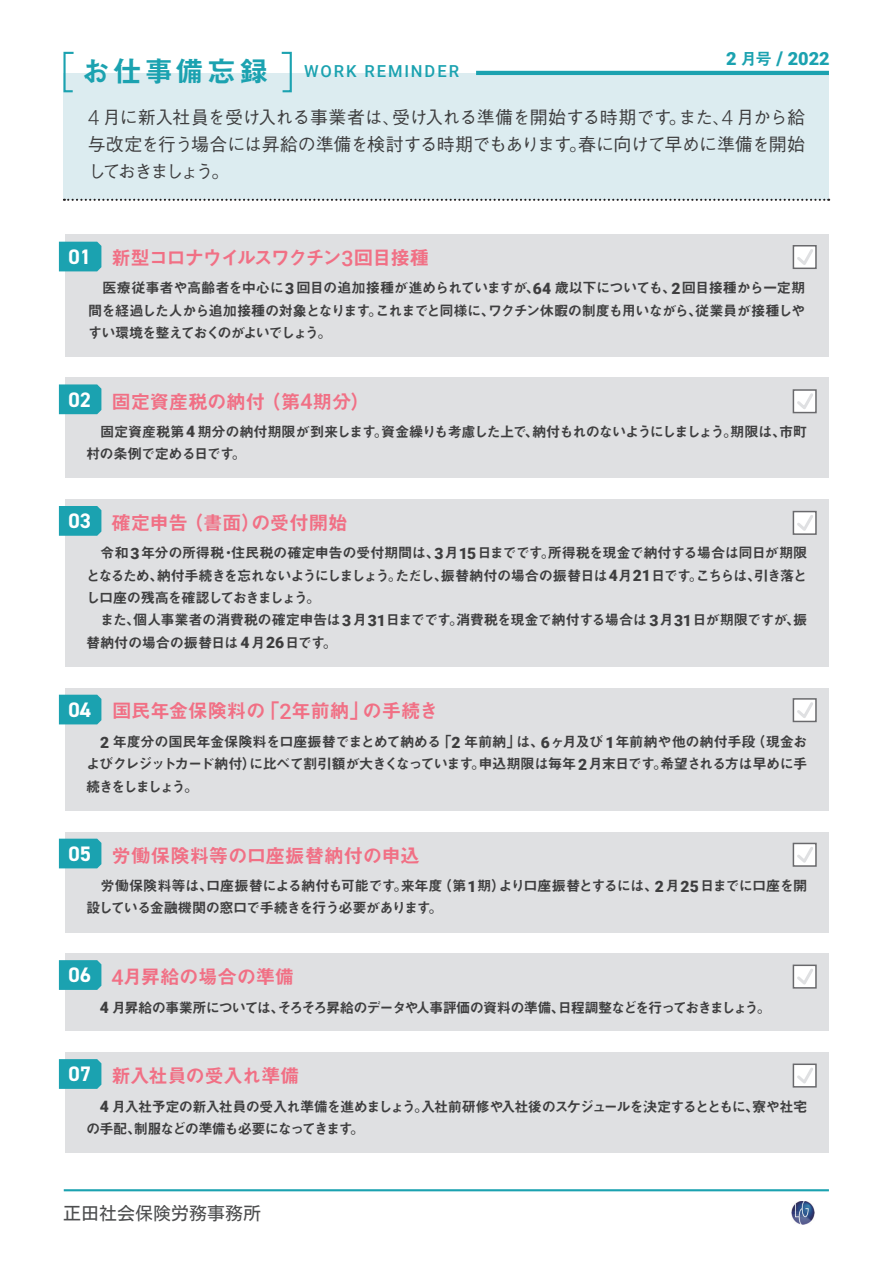
<style>
.page{position:relative;width:893px;height:1263px;background:#fff}
.page>*{position:absolute;margin:0;border:0;box-sizing:border-box;transform-origin:0 0}
.t1{font:700 21px "DIN2014";color:#fff}
.t2{font:19.5px "Midashi Go Pr 6 N MB31 90 msp RKSJ H";letter-spacing:-.025em;color:#f17085}
.t3{font:19.5px "Midashi Go Pr 6 N MB31 90 msp RKSJ H";letter-spacing:-.085em;color:#f17085}
.t4{font:900 18.15px "Roboto";color:#1ba2b0}
.t5{font:18px/27px "Gothic BBB Pr 6 N Medium 90 msp RKSJ H";letter-spacing:-.05em;color:#3e3e3f;text-align:justify}
.t6{font:18px "Motoya L Cedar W3 90 ms RKSJ H";color:#4c4d4e}
.t7{font:500 16.5px "Roboto";letter-spacing:.115em;color:#1ba2b0}
.t8{font:14.25px/22.4px "Midashi Go Pr 6 N MB31 90 msp RKSJ H";letter-spacing:-.065em;color:#3e3e3f}
.s1{font-family:"Midashi Go Pr 6 N MB31 90 msp RKSJ H";font-weight:400;font-size:28.8px}
.s2{font-family:"Midashi Go Pr 6 N MB31 90 msp RKSJ H";font-weight:400;font-size:16.5px}
.s3{font-size:18.9px}
.s4{font-family:"Roboto";font-weight:300;font-size:20.7px}
.s5{font-family:"Roboto";font-weight:500;font-size:21.45px}
.s6{font-family:"Roboto";font-weight:900;font-size:15.6px}
</style>
<div class="page">
<img style="left:792px;top:1201px;width:22px;height:23px">
<div style="left:64px;top:74px;width:765px;height:126px;background:#dcecf0"></div>
<svg style="left:64px;top:199px;width:765px;height:2px"></svg>
<div style="left:65px;top:499px;width:764px;height:167px;background:#dfe0e2"></div>
<div style="left:65px;top:688px;width:764px;height:123px;background:#dfe0e2"></div>
<div style="left:65px;top:832px;width:764px;height:100px;background:#dfe0e2"></div>
<div style="left:65px;top:953px;width:764px;height:78px;background:#dfe0e2"></div>
<div style="left:65px;top:1052px;width:764px;height:101px;background:#dfe0e2"></div>
<div style="left:65px;top:378px;width:764px;height:100px;background:#dfe0e2"></div>
<div style="left:65px;top:234px;width:764px;height:123px;background:#dfe0e2"></div>
<div style="left:793px;top:245px;width:24px;height:24px;border:1px solid #69696c"></div>
<svg style="left:794px;top:246px;width:22px;height:22px"></svg>
<div style="left:793px;top:389px;width:24px;height:24px;border:1px solid #69696c"></div>
<svg style="left:794px;top:391px;width:22px;height:22px"></svg>
<div style="left:793px;top:511px;width:24px;height:24px;border:1px solid #69696c"></div>
<svg style="left:794px;top:512px;width:22px;height:22px"></svg>
<div style="left:793px;top:698px;width:24px;height:24px;border:1px solid #69696c"></div>
<svg style="left:794px;top:700px;width:22px;height:21px"></svg>
<div style="left:793px;top:843px;width:24px;height:24px;border:1px solid #69696c"></div>
<svg style="left:794px;top:844px;width:22px;height:22px"></svg>
<div style="left:793px;top:965px;width:24px;height:24px;border:1px solid #69696c"></div>
<svg style="left:794px;top:966px;width:22px;height:22px"></svg>
<div style="left:793px;top:1064px;width:24px;height:24px;border:1px solid #69696c"></div>
<svg style="left:794px;top:1065px;width:22px;height:22px"></svg>
<svg style="left:59px;top:960px;width:42px;height:30px"></svg>
<svg style="left:59px;top:1059px;width:42px;height:30px"></svg>
<svg style="left:59px;top:839px;width:42px;height:29px"></svg>
<svg style="left:59px;top:695px;width:42px;height:29px"></svg>
<svg style="left:59px;top:506px;width:42px;height:30px"></svg>
<svg style="left:59px;top:384px;width:42px;height:30px"></svg>
<svg style="left:59px;top:242px;width:42px;height:29px"></svg>
<hr style="left:476px;top:71px;width:353px;height:4px;background:#1ba2b0">
<svg style="left:63px;top:51px;width:13px;height:42px"></svg>
<svg style="left:280px;top:51px;width:13px;height:42px"></svg>
<hr style="left:64px;top:1189px;width:765px;height:2px;background:#1ba2b0">
<p class="t7" style="left:82px;top:62px;width:379px"><span class="s1">お仕事備忘録　</span>WORK REMINDER</p>
<p class="t4" style="left:726px;top:49px;width:105px">2 <span class="s2">月号</span> <span class="s3">/</span> 2022</p>
<p class="t5" style="left:88px;top:106px;width:719px"><span class="s4">4</span> 月に新入社員を受け入れる事業者は、受け入れる準備を開始する時期です。また、<span class="s4">4</span> 月から給与改定を行う場合には昇給の準備を検討する時期でもあります。春に向けて早めに準備を開始しておきましょう。</p>
<h1 class="t1" style="left:69px;top:244px;width:24px">01</h1>
<h2 class="t3" style="left:111px;top:250px;width:319px">新型コロナウイルスワクチン<span class="s5">3</span>回目接種</h2>
<p class="t8" style="left:88px;top:279px;width:719px;text-align:justify">　医療従事者や高齢者を中心に<span class="s6">3</span> 回目の追加接種が進められていますが、<span class="s6">64</span> 歳以下についても、<span class="s6">2</span>回目接種から一定期間を経過した人から追加接種の対象となります。これまでと同様に、ワクチン休暇の制度も用いながら、従業員が接種しやすい環境を整えておくのがよいでしょう。</p>
<h1 class="t1" style="left:69px;top:387px;width:24px">02</h1>
<h2 class="t2" style="left:111px;top:394px;width:260px">固定資産税の納付（第<span class="s5">4</span>期分）</h2>
<p class="t8" style="left:86px;top:422px;width:723px">　固定資産税第 <span class="s6">4</span> 期分の納付期限が到来します。資金繰りも考慮した上で、納付もれのないようにしましょう。期限は、市町村の条例で定める日です。</p>
<h1 class="t1" style="left:69px;top:509px;width:24px">03</h1>
<h2 class="t2" style="left:111px;top:515px;width:238px">確定申告（書面）の受付開始</h2>
<p class="t8" style="left:86px;top:544px;width:723px">　令和 <span class="s6">3</span> 年分の所得税・住民税の確定申告の受付期間は、<span class="s6">3</span>月<span class="s6">15</span>日までです。所得税を現金で納付する場合は同日が期限となるため、納付手続きを忘れないようにしましょう。ただし、振替納付の場合の振替日は <span class="s6">4</span>月<span class="s6">21</span>日です。こちらは、引き落とし口座の残高を確認しておきましょう。<br>　また、個人事業者の消費税の確定申告は<span class="s6">3</span>月<span class="s6">31</span>日までです。消費税を現金で納付する場合は <span class="s6">3</span>月<span class="s6">31</span>日が期限ですが、振替納付の場合の振替日は<span class="s6">4</span>月<span class="s6">26</span>日です。</p>
<h1 class="t1" style="left:69px;top:697px;width:24px">04</h1>
<h2 class="t2" style="left:112px;top:703px;width:328px">国民年金保険料の「<span class="s5">2</span>年前納」の手続き</h2>
<p class="t8" style="left:86px;top:733px;width:723px;text-align:justify;text-indent:14px"><span class="s6">2</span> 年度分の国民年金保険料を口座振替でまとめて納める「<span class="s6">2</span> 年前納」は、<span class="s6">6</span>ヶ月及び <span class="s6">1</span>年前納や他の納付手段（現金およびクレジットカード納付）に比べて割引額が大きくなっています。申込期限は毎年 <span class="s6">2</span>月末日です。希望される方は早めに手続きをしましょう。</p>
<h1 class="t1" style="left:69px;top:841px;width:24px">05</h1>
<h2 class="t2" style="left:111px;top:848px;width:310px">労働保険料等の口座振替納付の申込</h2>
<p class="t8" style="left:86px;top:877px;width:723px">　労働保険料等は、口座振替による納付も可能です。来年度（第<span class="s6">1</span>期）より口座振替とするには、<span class="s6">2</span>月<span class="s6">25</span>日までに口座を開設している金融機関の窓口で手続きを行う必要があります。</p>
<h1 class="t1" style="left:69px;top:963px;width:24px">06</h1>
<h2 class="t2" style="left:111px;top:970px;width:184px"><span class="s5">4</span>月昇給の場合の準備</h2>
<p class="t8" style="left:100px;top:998px;width:673px"><span class="s6">4</span> 月昇給の事業所については、そろそろ昇給のデータや人事評価の資料の準備、日程調整などを行っておきましょう。</p>
<h1 class="t1" style="left:69px;top:1062px;width:24px">07</h1>
<h2 class="t2" style="left:111px;top:1069px;width:190px">新入社員の受入れ準備</h2>
<p class="t8" style="left:86px;top:1097px;width:723px;text-indent:14px"><span class="s6">4</span> 月入社予定の新入社員の受入れ準備を進めましょう。入社前研修や入社後のスケジュールを決定するとともに、寮や社宅の手配、制服などの準備も必要になってきます。</p>
<p class="t6" style="left:63px;top:1204px;width:199px">正田社会保険労務事務所</p>
</div>
